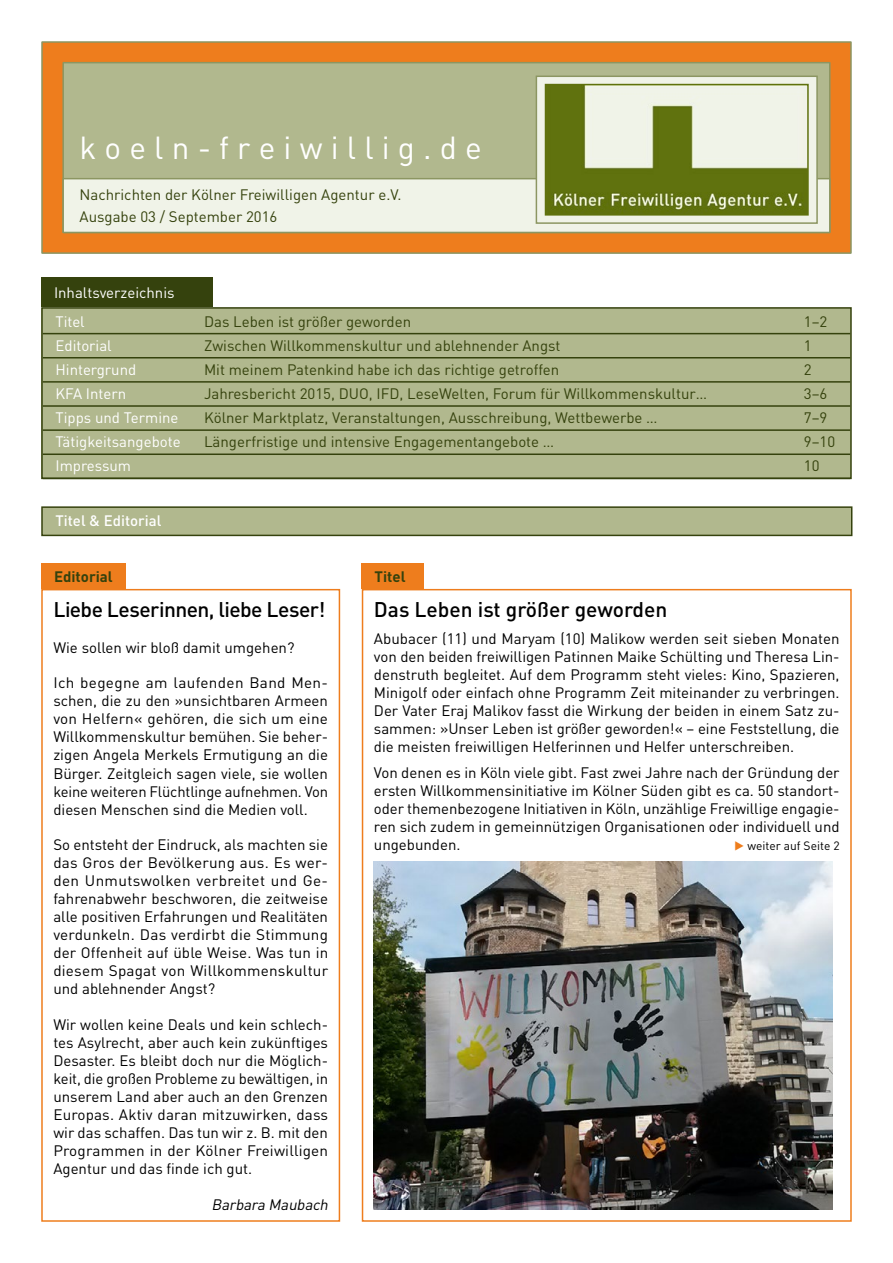
<style>
.page{position:relative;width:893px;height:1263px;background:#fff}
.page>*{position:absolute;margin:0;border:0;box-sizing:border-box;transform-origin:0 0}
.t1{font:31.5px "DIN Pro";color:#fff}
.t2{font:500 21px "DIN Pro";letter-spacing:-.02em;color:#000}
.t3{font:500 21px "DIN Pro";color:#000}
.t4{font:15px/18px "DIN Pro";color:#000;text-align:justify}
.t5{font:15px/22.5px "DIN Pro";color:#35420d}
.t6{font:15px/28.5px "DIN Pro";color:#fff}
.t7{font:500 15px "DIN Pro";color:#fff}
.t8{font:700 15px "DIN Pro";color:#35420d}
.t9{font:italic 15px "DIN Pro";color:#000}
.t10{font:12px "DIN Pro";color:#000}
.s1{color:#ee7d1d}
</style>
<div class="page">
<div style="left:41px;top:277px;width:172px;height:30px;background:#35420d"></div>
<div style="left:42px;top:308px;width:809px;height:170px;background:#b1b88e"></div>
<hr style="left:43px;top:333px;width:807px;height:1px;background:#35420d">
<hr style="left:43px;top:357px;width:807px;height:1px;background:#35420d">
<hr style="left:43px;top:381px;width:807px;height:2px;background:#35420d">
<hr style="left:43px;top:405px;width:807px;height:2px;background:#35420d">
<hr style="left:43px;top:429px;width:807px;height:2px;background:#35420d">
<hr style="left:43px;top:453px;width:807px;height:2px;background:#35420d">
<div style="left:41px;top:307px;width:811px;height:172px;border:2px solid #35420d"></div>
<div style="left:42px;top:507px;width:810px;height:28px;background:#b1b88e"></div>
<div style="left:41px;top:506px;width:811px;height:30px;border:2px solid #35420d"></div>
<div style="left:41px;top:563px;width:85px;height:26px;background:#ee7d1d"></div>
<div style="left:41px;top:589px;width:299px;height:633px;border:2px solid #ee7d1d"></div>
<div style="left:362px;top:563px;width:62px;height:26px;background:#ee7d1d"></div>
<div style="left:362px;top:589px;width:490px;height:633px;border:2px solid #ee7d1d"></div>
<div style="left:42px;top:42px;width:809px;height:211px;background:#ee7d1d"></div>
<div style="left:41px;top:41px;width:811px;height:213px;border:2px solid #8c9662"></div>
<div style="left:63px;top:63px;width:767px;height:169px;background:#b1b88e"></div>
<div style="left:62px;top:62px;width:768px;height:171px;border:2px solid #8c9662"></div>
<div style="left:63px;top:179px;width:767px;height:53px;background:#f0f3e8"></div>
<div style="left:62px;top:178px;width:768px;height:55px;border:2px solid #8c9662"></div>
<div style="left:536px;top:76px;width:282px;height:148px;background:#f0f3e8;border:2px solid #8c9662"></div>
<img style="left:548px;top:87px;width:258px;height:126px">
<div style="left:545px;top:84px;width:264px;height:132px;border:2px solid #5f710d"></div>
<img style="left:374px;top:861px;width:459px;height:348px">
<h1 class="t1" style="left:80px;top:126px;width:404px">k o e l n - f r e i w i l l i g . d e</h1>
<p class="t5" style="left:80px;top:182px;width:323px">Nachrichten der Kölner Freiwilligen Agentur e.V.<br>Ausgabe 03 / September 2016</p>
<p class="t6" style="left:54px;top:278px;width:122px">Inhaltsverzeichnis<br>Titel</p>
<p class="t5" style="left:204px;top:309px;width:209px">Das Leben ist größer geworden</p>
<p class="t5" style="left:804px;top:309px;width:25px">1–2</p>
<p class="t6" style="left:56px;top:330px;width:58px">Editorial</p>
<p class="t5" style="left:204px;top:333px;width:358px">Zwischen Willkommenskultur und ablehnender Angst</p>
<p class="t5" style="left:804px;top:333px;width:9px">1</p>
<p class="t6" style="left:56px;top:354px;width:82px">Hintergrund</p>
<p class="t5" style="left:204px;top:357px;width:357px">Mit meinem Patenkind habe ich das richtige getroffen</p>
<p class="t5" style="left:804px;top:357px;width:9px">2</p>
<p class="t6" style="left:56px;top:379px;width:72px">KFA Intern</p>
<p class="t5" style="left:204px;top:382px;width:505px">Jahresbericht 2015, DUO, IFD, LeseWelten, Forum für Willkommenskultur…</p>
<p class="t5" style="left:804px;top:382px;width:25px">3–6</p>
<p class="t6" style="left:56px;top:403px;width:125px">Tipps und Termine</p>
<p class="t5" style="left:204px;top:406px;width:455px">Kölner Marktplatz, Veranstaltungen, Ausschreibung, Wettbewerbe …</p>
<p class="t5" style="left:804px;top:406px;width:25px">7–9</p>
<p class="t6" style="left:56px;top:427px;width:127px">Tätigkeitsangebote</p>
<p class="t5" style="left:204px;top:430px;width:352px">Längerfristige und intensive Engagementangebote …</p>
<p class="t5" style="left:804px;top:430px;width:33px">9–10</p>
<p class="t6" style="left:56px;top:451px;width:77px">Impressum</p>
<p class="t5" style="left:804px;top:454px;width:17px">10</p>
<p class="t7" style="left:56px;top:510px;width:107px">Titel &amp; Editorial</p>
<p class="t8" style="left:54px;top:566px;width:60px">Editorial</p>
<h2 class="t2" style="left:53px;top:595px;width:273px">Liebe Leserinnen, liebe Leser!</h2>
<p class="t4" style="left:53px;top:638px;width:243px">Wie sollen wir bloß damit umgehen?</p>
<p class="t4" style="left:53px;top:673px;width:276px">Ich begegne am laufenden Band Men&shy;schen, die zu den »unsichtbaren Armeen von Helfern« gehören, die sich um eine Willkommenskultur bemühen. Sie beher&shy;zigen Angela Merkels Ermutigung an die Bürger. Zeitgleich sagen viele, sie wollen keine weiteren Flüchtlinge aufnehmen. Von diesen Menschen sind die Medien voll.</p>
<p class="t4" style="left:53px;top:835px;width:276px">So entsteht der Eindruck, als machten sie das Gros der Bevölkerung aus. Es wer&shy;den Unmutswolken verbreitet und Ge&shy;fahrenabwehr beschworen, die zeitweise alle positiven Erfahrungen und Realitäten verdunkeln. Das verdirbt die Stimmung der Offenheit auf üble Weise. Was tun in diesem Spagat von Willkommenskultur und ablehnender Angst?</p>
<p class="t4" style="left:53px;top:1015px;width:276px">Wir wollen keine Deals und kein schlech&shy;tes Asylrecht, aber auch kein zukünftiges Desaster. Es bleibt doch nur die Möglich&shy;keit, die großen Probleme zu bewältigen, in unserem Land aber auch an den Grenzen Europas. Aktiv daran mitzuwirken, dass wir das schaffen. Das tun wir z. B. mit den Programmen in der Kölner Freiwilligen Agentur und das finde ich gut.</p>
<p class="t9" style="left:212px;top:1194px;width:121px">Barbara Maubach</p>
<p class="t8" style="left:375px;top:566px;width:33px">Titel</p>
<h2 class="t3" style="left:374px;top:595px;width:295px">Das Leben ist größer geworden</h2>
<p class="t4" style="left:374px;top:628px;width:467px">Abubacer (11) und Maryam (10) Malikow werden seit sieben Monaten von den beiden freiwilligen Patinnen Maike Schülting und Theresa Lin&shy;denstruth begleitet. Auf dem Programm steht vieles: Kino, Spazieren, Minigolf oder einfach ohne Programm Zeit miteinander zu verbringen.<br>Der Vater Eraj Malikov fasst die Wirkung der beiden in einem Satz zu&shy;sammen: »Unser Leben ist größer geworden!« – eine Feststellung, die die meisten freiwilligen Helferinnen und Helfer unterschreiben.</p>
<p class="t4" style="left:374px;top:763px;width:467px">Von denen es in Köln viele gibt. Fast zwei Jahre nach der Gründung der ersten Willkommensinitiative im Kölner Süden gibt es ca. 50 standort&shy;oder themenbezogene Initiativen in Köln, unzählige Freiwillige engagie&shy;ren sich zudem in gemeinnützigen Organisationen oder individuell und ungebunden.</p>
<p class="t10" style="left:734px;top:838px;width:107px"><span class="s1">▶</span> weiter auf Seite 2</p>
</div>
